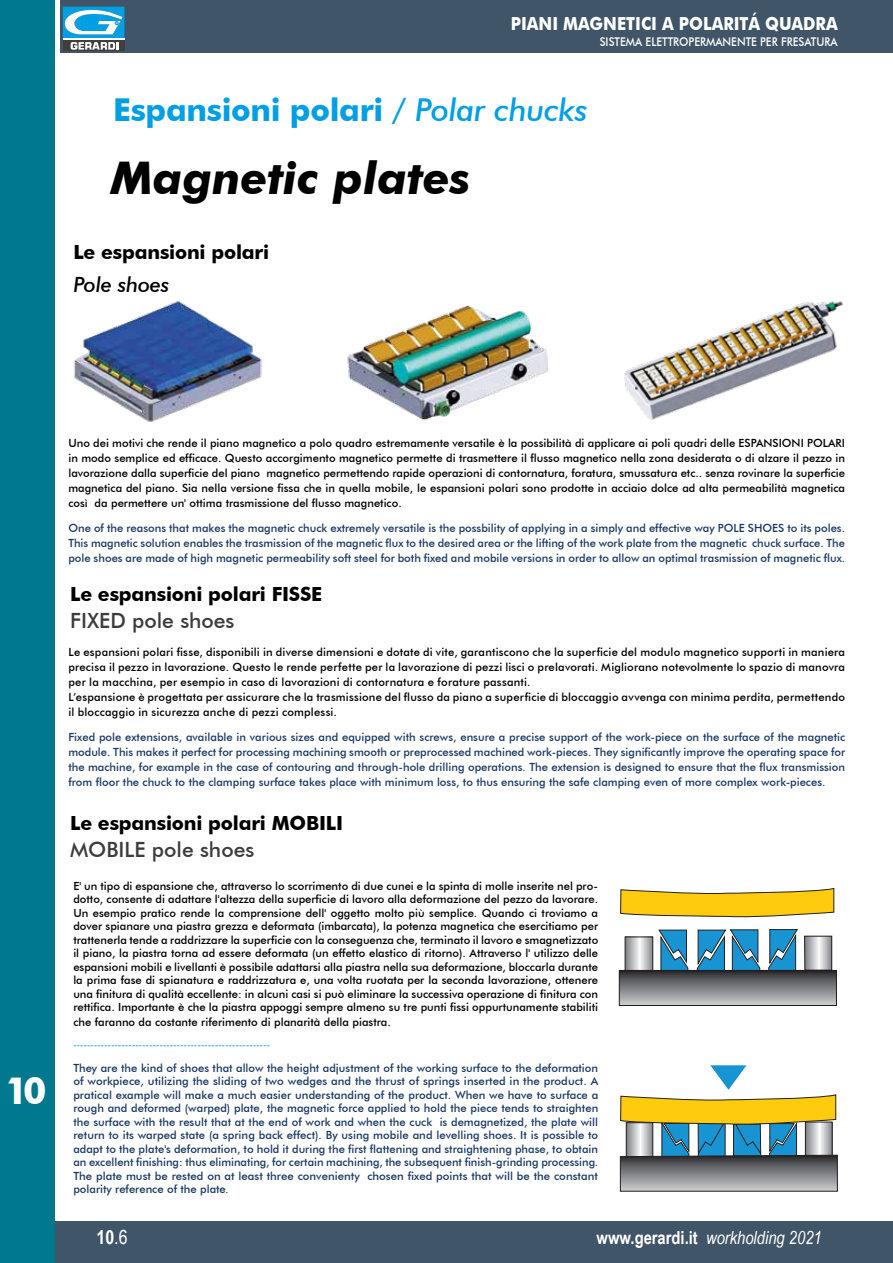
<style>
.page{position:relative;width:893px;height:1263px;background:#fff}
.page>*{position:absolute;margin:0;border:0;box-sizing:border-box;transform-origin:0 0}
.t1{font:italic 700 45px "Futura BT";color:#000}
.t2{font:700 37.5px "Futura BT";color:#fff}
.t3{font:700 31.5px "Futura BT";letter-spacing:-.01em;color:#009fe3}
.t4{font:500 21px "Futura BT";color:#3c3c3b}
.t5{font:italic 500 21px "Futura BT";letter-spacing:-.01em;color:#000}
.t6{font:700 19.5px "Futura BT";letter-spacing:-.01em;color:#000}
.t7{font:700 19.5px "Arial Narrow";color:#fff}
.t8{font:700 18px "Futura BT";color:#fff;scale:.9 1}
.t9{font:italic 18px "Arial Narrow";color:#fff}
.t10{font:500 12px "Futura BT";color:#fff;scale:.9 1}
.t11{font:500 11.25px/13.6px "Futura BT";letter-spacing:.015em;color:#000;text-align:justify}
.t12{font:500 11.25px/13.5px "Futura BT";color:#1a3861;text-align:justify}
.t13{font:italic 10.5px "Futura BT";color:#009fe3}
.s1{font-weight:500;font-style:italic}
.s2{font-weight:400;font-style:italic}
.s3{font-weight:400}
.s4{font-weight:700;font-style:normal}
</style>
<div class="page">
<div style="left:61px;top:0;width:832px;height:53px;background:#405567"></div>
<div style="left:63px;top:40px;width:61px;height:11px;background:#3f3f3e"></div>
<svg style="left:63px;top:7px;width:61px;height:43px;background:#68b3d4"></svg>
<div style="left:0;top:1221px;width:893px;height:42px;background:#405567"></div>
<div style="left:0;top:0;width:55px;height:1263px;background:#00798f"></div>
<img style="left:74px;top:301px;width:188px;height:121px">
<img style="left:347px;top:305px;width:201px;height:116px">
<img style="left:624px;top:301px;width:219px;height:119px">
<svg style="left:620px;top:888px;width:215px;height:30px"></svg>
<svg style="left:627px;top:938px;width:24px;height:32px"></svg>
<div style="left:625px;top:936px;width:28px;height:36px;border:1px solid #231f20"></div>
<svg style="left:658px;top:929px;width:31px;height:41px"></svg>
<svg style="left:696px;top:929px;width:65px;height:41px"></svg>
<svg style="left:768px;top:929px;width:31px;height:41px"></svg>
<svg style="left:806px;top:938px;width:24px;height:30px"></svg>
<div style="left:804px;top:936px;width:28px;height:34px;border:1px solid #231f20"></div>
<svg style="left:619px;top:1065px;width:219px;height:127px"></svg>
<svg style="left:621px;top:972px;width:214px;height:32px;background:#7d7e81"></svg>
<div style="left:619px;top:970px;width:218px;height:36px;border:1px solid #231f20"></div>
<h3 class="t8" style="left:511px;top:12px;width:365px">PIANI MAGNETICI A POLARITÁ QUADRA</h3>
<p class="t10" style="left:600px;top:35px;width:266px">SISTEMA ELETTROPERMANENTE PER FRESATURA</p>
<h3 class="t3" style="left:113px;top:91px;width:476px">Espansioni polari <span class="s1">/ Polar chucks</span></h3>
<h1 class="t1" style="left:111px;top:151px;width:361px">Magnetic plates</h1>
<h3 class="t6" style="left:73px;top:240px;width:197px">Le espansioni polari</h3>
<h3 class="t5" style="left:73px;top:272px;width:98px">Pole shoes</h3>
<h2 class="t2" style="left:5px;top:1067px;width:43px">10</h2>
<p class="t11" style="left:68px;top:435px;width:778px;line-height:15px">Uno dei motivi che rende il piano magnetico a polo quadro estremamente versatile è la possibilità di applicare ai poli quadri delle ESPANSIONI POLARI in modo semplice ed efficace. Questo accorgimento magnetico permette di trasmettere il flusso magnetico nella zona desiderata o di alzare il pezzo in lavorazione dalla superficie del piano magnetico permettendo rapide operazioni di contornatura, foratura, smussatura etc.. senza rovinare la superficie magnetica del piano. Sia nella versione fissa che in quella mobile, le espansioni polari sono prodotte in acciaio dolce ad alta permeabilità magnetica così da permettere un' ottima trasmissione del flusso magnetico.</p>
<p class="t12" style="left:68px;top:520px;width:778px;line-height:15px">One of the reasons that makes the magnetic chuck extremely versatile is the possbility of applying in a simply and effective way POLE SHOES to its poles.<br>This magnetic solution enables the trasmission of the magnetic flux to the desired area or the lifting of the work plate from the magnetic chuck surface. The pole shoes are made of high magnetic permeability soft steel for both fixed and mobile versions in order to allow an optimal trasmission of magnetic flux.</p>
<h3 class="t6" style="left:70px;top:582px;width:254px">Le espansioni polari FISSE</h3>
<h3 class="t4" style="left:70px;top:608px;width:166px">FIXED pole shoes</h3>
<p class="t11" style="left:68px;top:644px;width:778px;line-height:15px;text-align:left">Le espansioni polari fisse, disponibili in diverse dimensioni e dotate di vite, garantiscono che la superficie del modulo magnetico supporti in maniera precisa il pezzo in lavorazione. Questo le rende perfette per la lavorazione di pezzi lisci o prelavorati. Migliorano notevolmente lo spazio di manovra per la macchina, per esempio in caso di lavorazioni di contornatura e forature passanti.<br>L’espansione è progettata per assicurare che la trasmissione del flusso da piano a superficie di bloccaggio avvenga con minima perdita, permettendo il bloccaggio in sicurezza anche di pezzi complessi.</p>
<p class="t12" style="left:68px;top:729px;width:778px;line-height:15px">Fixed pole extensions, available in various sizes and equipped with screws, ensure a precise support of the work-piece on the surface of the magnetic module. This makes it perfect for processing machining smooth or preprocessed machined work-pieces. They significantly improve the operating space for the machine, for example in the case of contouring and through-hole drilling operations. The extension is designed to ensure that the flux transmission from floor the chuck to the clamping surface takes place with minimum loss, to thus ensuring the safe clamping even of more complex work-pieces.</p>
<h3 class="t6" style="left:70px;top:811px;width:274px">Le espansioni polari MOBILI</h3>
<h3 class="t4" style="left:70px;top:836px;width:186px">MOBILE pole shoes</h3>
<p class="t11" style="left:73px;top:879px;width:526px">E' un tipo di espansione che, attraverso lo scorrimento di due cunei e la spinta di molle inserite nel pro&shy;dotto, consente di adattare l'altezza della superficie di lavoro alla deformazione del pezzo da lavorare.<br>Un esempio pratico rende la comprensione dell' oggetto molto più semplice. Quando ci troviamo a dover spianare una piastra grezza e deformata (imbarcata), la potenza magnetica che esercitiamo per trattenerla tende a raddrizzare la superficie con la conseguenza che, terminato il lavoro e smagnetizzato il piano, la piastra torna ad essere deformata (un effetto elastico di ritorno). Attraverso l' utilizzo delle espansioni mobili e livellanti è possibile adattarsi alla piastra nella sua deformazione, bloccarla durante la prima fase di spianatura e raddrizzatura e, una volta ruotata per la seconda lavorazione, ottenere una finitura di qualità eccellente: in alcuni casi si può eliminare la successiva operazione di finitura con rettifica. Importante è che la piastra appoggi sempre almeno su tre punti fissi oppurtunamente stabiliti che faranno da costante riferimento di planarità della piastra.</p>
<p class="t13" style="left:73px;top:1038px;width:198px">---------------------------------------------------------</p>
<p class="t12" style="left:73px;top:1061px;width:526px">They are the kind of shoes that allow the height adjustment of the working surface to the deformation of workpiece, utilizing the sliding of two wedges and the thrust of springs inserted in the product. A pratical example will make a much easier understanding of the product. When we have to surface a rough and deformed (warped) plate, the magnetic force applied to hold the piece tends to straighten the surface with the result that at the end of work and when the cuck is demagnetized, the plate will return to its warped state (a spring back effect). By using mobile and levelling shoes. It is possible to adapt to the plate's deformation, to hold it during the first flattening and straightening phase, to obtain an excellent finishing: thus eliminating, for certain machining, the subsequent finish-grinding processing.<br>The plate must be rested on at least three convenienty chosen fixed points that will be the constant polarity reference of the plate<span class="s2">.</span></p>
<h3 class="t7" style="left:97px;top:1222px;width:33px">10<span class="s3">.6</span></h3>
<h3 class="t9" style="left:597px;top:1224px;width:227px"><span class="s4">www.gerardi.it</span> workholding 2021</h3>
</div>
